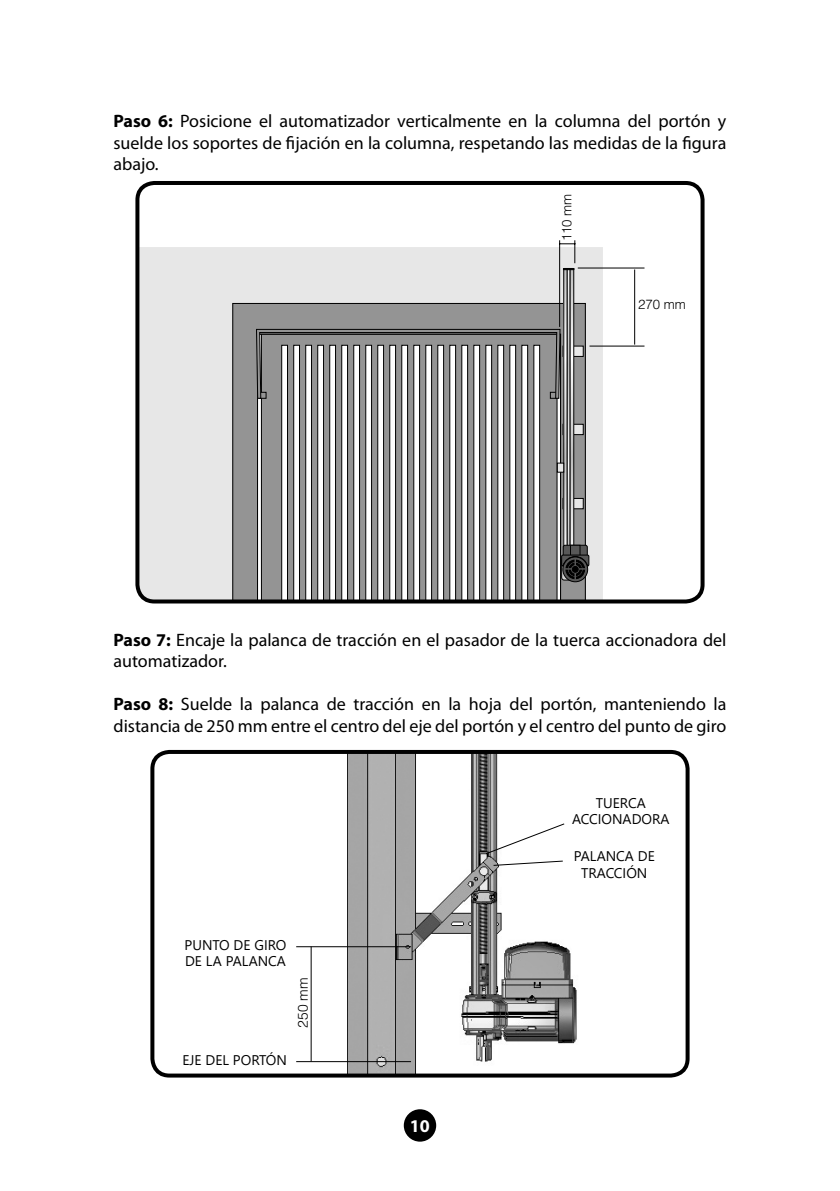
<style>
.page{position:relative;width:840px;height:1191px;background:#fff}
.page>*{position:absolute;margin:0;border:0;box-sizing:border-box;transform-origin:0 0}
.t1{font:18px/21.6px "Myriad Pro";color:#000}
.t2{font:700 18px "Myriad Pro";color:#fff}
.t3{font:14px/16.8px "Segoe UI";color:#000;text-align:center}
.t4{font:300 13.8px "Helvetica LT Std";color:#000}
.t5{font:300 13.2px "Helvetica LT Std";color:#000}
.s1{font-weight:700}
</style>
<div class="page">
<div style="left:403px;top:1109px;width:33px;height:32px;background:#000;border-radius:50%"></div>
<div style="left:140px;top:247px;width:462px;height:353px;background:#e7e7e7"></div>
<svg style="left:232px;top:303px;width:353px;height:295px"></svg>
<div style="left:561px;top:558px;width:12px;height:22px;border:1px solid #000;border-radius:3px"></div>
<svg style="left:562px;top:346px;width:21px;height:11px"></svg>
<svg style="left:562px;top:424px;width:21px;height:11px"></svg>
<svg style="left:562px;top:498px;width:21px;height:11px"></svg>
<div style="left:563px;top:268px;width:4px;height:282px;border:1px solid #000"></div>
<div style="left:566px;top:268px;width:4px;height:282px;border:1px solid #000"></div>
<div style="left:563px;top:545px;width:24px;height:12px;background:#585858;border-radius:2px"></div>
<div style="left:562px;top:545px;width:25px;height:12px;border:1px solid #000;border-radius:2px"></div>
<div style="left:570px;top:545px;width:10px;height:12px;background:#585858;border:1px solid #000"></div>
<svg style="left:562px;top:557px;width:25px;height:25px"></svg>
<div style="left:562px;top:556px;width:25px;height:26px;border:1px solid #000;border-radius:50%"></div>
<svg style="left:560px;top:554px;width:29px;height:25px"></svg>
<div style="left:571px;top:566px;width:7px;height:6px;border:1px solid #000;border-radius:50%"></div>
<div style="left:556px;top:463px;width:7px;height:9px;background:#e7e7e7;border:1px solid #000"></div>
<svg style="left:256px;top:266px;width:304px;height:133px"></svg>
<hr style="left:589px;top:346px;width:55px;height:1px;background:#000">
<hr style="left:577px;top:268px;width:67px;height:1px;background:#000">
<hr style="left:634px;top:269px;width:1px;height:75px;background:#000">
<hr style="left:559px;top:240px;width:1px;height:87px;background:#000">
<svg style="left:558px;top:240px;width:17px;height:30px"></svg>
<div style="left:135px;top:181px;width:569px;height:422px;border:4px solid #000;border-radius:17px"></div>
<img style="left:334px;top:755px;width:243px;height:317px">
<div style="left:150px;top:750px;width:539px;height:327px;border:4px solid #000;border-radius:17px"></div>
<svg style="left:485px;top:823px;width:79px;height:31px"></svg>
<svg style="left:493px;top:860px;width:70px;height:6px"></svg>
<hr style="left:296px;top:946px;width:115px;height:1px;background:#000">
<hr style="left:296px;top:1061px;width:115px;height:1px;background:#000">
<hr style="left:310px;top:946px;width:1px;height:115px;background:#000">
<div style="left:570px;top:792px;width:100px;height:37px;background:#fff"></div>
<div style="left:569px;top:846px;width:89px;height:36px;background:#fff"></div>
<p class="t1" style="left:113px;top:110px;width:614px;text-align:justify"><span class="s1">Paso 6:</span> Posicione el automatizador verticalmente en la columna del portón y suelde los soportes de fijación en la columna, respetando las medidas de la figura abajo.</p>
<p class="t5" style="left:559px;top:241px;width:49px;rotate:-90deg">110 mm</p>
<p class="t5" style="left:637px;top:297px;width:49px">270 mm</p>
<p class="t1" style="left:113px;top:628px;width:614px"><span class="s1">Paso 7:</span> Encaje la palanca de tracción en el pasador de la tuerca accionadora del automatizador.</p>
<p class="t1" style="left:113px;top:693px;width:614px"><span class="s1">Paso 8:</span> Suelde la palanca de tracción en la hoja del portón, manteniendo la distancia de 250 mm entre el centro del eje del portón y el centro del punto de giro</p>
<p class="t3" style="left:184px;top:935px;width:103px;text-align:left">PUNTO DE GIRO<br>DE LA PALANCA</p>
<p class="t3" style="left:182px;top:1050px;width:106px">EJE DEL PORTÓN</p>
<p class="t4" style="left:294px;top:1027px;width:51px;rotate:-90deg">250 mm</p>
<p class="t2" style="left:410px;top:1114px;width:21px">10</p>
<p class="t3" style="left:595px;top:793px;width:51px">TUERCA</p>
<p class="t3" style="left:571px;top:809px;width:99px">ACCIONADORA</p>
<p class="t3" style="left:573px;top:846px;width:82px">PALANCA DE<br>TRACCIÓN</p>
</div>
